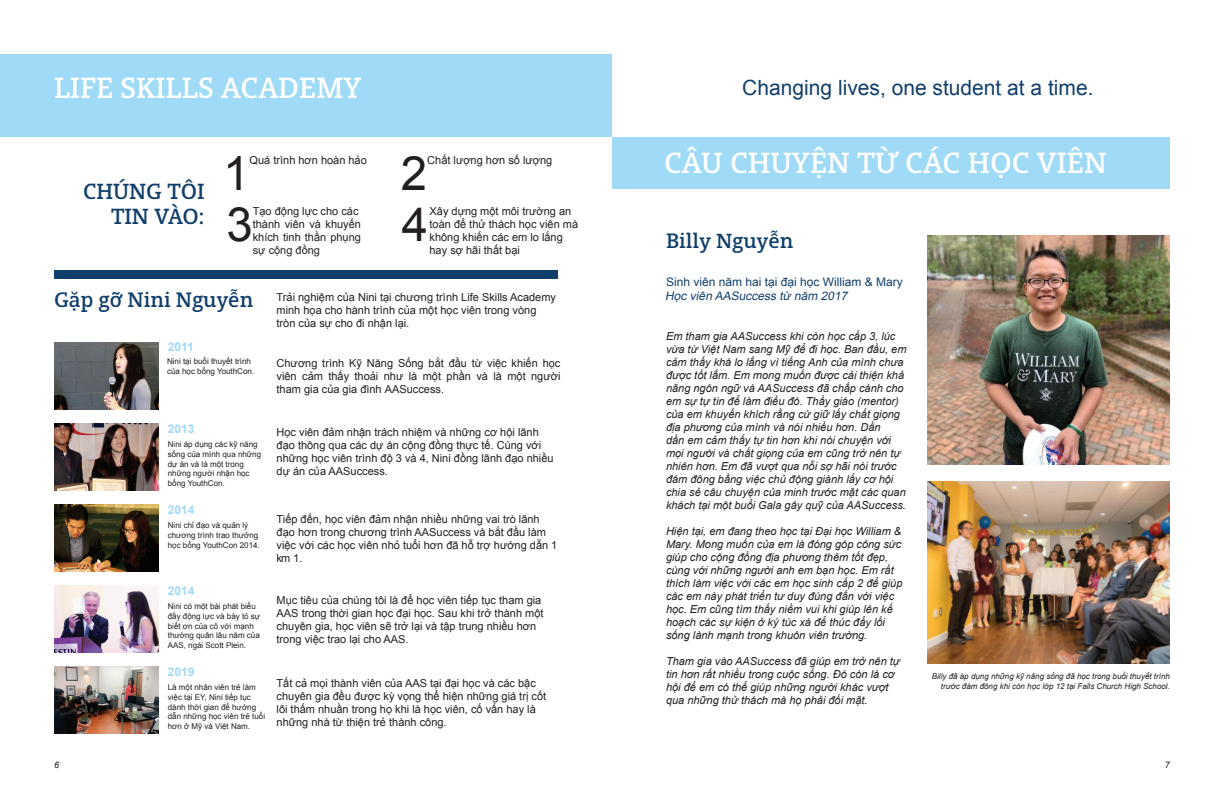
<style>
.page{position:relative;width:1224px;height:792px;background:#fff}
.page>*{position:absolute;margin:0;border:0;box-sizing:border-box;transform-origin:0 0}
.t1{font:47.3px "Arial";color:#231f20}
.t2{font:600 28px "Open Serif";color:#fff}
.t3{font:21px "Arial";color:#113f6b}
.t4{font:600 21px/25.2px "Open Serif";color:#113f6b;text-align:right}
.t5{font:600 19.6px "Open Serif";color:#113f6b}
.t6{font:700 12px "Arial";color:#9fdaf7}
.t7{font:11.8px "Arial";color:#113f6b}
.t8{font:italic 11.8px "Arial";color:#113f6b}
.t9{font:11px/13px "Arial";color:#231f20}
.t10{font:italic 11px/13px "Arial";color:#231f20}
.t11{font:italic 9px "Arial";color:#231f20}
.t12{font:8px/9.6px "Arial";color:#231f20}
.t13{font:italic 8px/9.6px "Arial";color:#231f20;text-align:right}
.s1{font-family:"Open Serif";font-weight:600;font-size:20px;color:#113f6b}
.s2{font-size:20px}
</style>
<div class="page">
<div style="left:0;top:54px;width:612px;height:82px;background:#9fdaf7"></div>
<img style="left:54px;top:342px;width:104px;height:67px">
<img style="left:54px;top:505px;width:104px;height:67px">
<img style="left:54px;top:667px;width:104px;height:67px">
<img style="left:54px;top:586px;width:104px;height:67px">
<img style="left:54px;top:424px;width:104px;height:67px">
<img style="left:927px;top:482px;width:243px;height:182px">
<img style="left:927px;top:236px;width:243px;height:229px">
<div style="left:612px;top:137px;width:558px;height:51px;background:#9fdaf7"></div>
<div style="left:54px;top:270px;width:504px;height:8px;background:#113f6b"></div>
<h2 class="t2" style="left:54px;top:68px;width:309px">LIFE SKILLS ACADEMY</h2>
<h3 class="t3" style="left:742px;top:73px;width:353px">Changing lives, one student at a time.</h3>
<h3 class="t4" style="left:83px;top:178px;width:123px">CHÚNG TÔI<br>TIN VÀO:</h3>
<h1 class="t1" style="left:223px;top:142px;width:28px">1</h1>
<p class="t9" style="left:250px;top:154px;width:119px">Quá trình hơn hoàn hảo</p>
<h1 class="t1" style="left:401px;top:142px;width:28px">2</h1>
<p class="t9" style="left:427px;top:154px;width:127px">Chất lượng hơn số lượng</p>
<h1 class="t1" style="left:226px;top:193px;width:28px">3</h1>
<p class="t9" style="left:253px;top:204px;width:110px">Tạo động lực cho các thành viên và khuyến khích tinh thần phụng sự cộng đồng</p>
<h1 class="t1" style="left:402px;top:193px;width:28px">4</h1>
<p class="t9" style="left:430px;top:204px;width:150px">Xây dựng một môi trường an toàn để thử thách học viên mà không khiến các em lo lắng hay sợ hãi thất bại</p>
<p class="t9" style="left:277px;top:291px;width:281px;text-indent:-223px"><span class="s1">Gặp gỡ Nini Nguyễn</span> Trải nghiệm của Nini tại chương trình Life Skills Academy minh họa cho hành trình của một học viên trong vòng tròn của sự cho đi nhận lại.</p>
<p class="t9" style="left:277px;top:356px;width:285px;text-align:justify">Chương trình Kỹ Năng Sống bắt đầu từ việc khiến học viên cảm thấy thoải như là một phần và là một người tham gia của gia đình AASuccess.</p>
<p class="t9" style="left:277px;top:425px;width:279px">Học viên đảm nhận trách nhiệm và những cơ hội lãnh đạo thông qua các dự án cộng đồng thực tế. Cùng với những học viên trình độ 3 và 4, Nini đồng lãnh đạo nhiều dự án của AASuccess.</p>
<p class="t9" style="left:277px;top:513px;width:282px">Tiếp đến, học viên đảm nhận nhiều những vai trò lãnh đạo hơn trong chương trình AASuccess và bắt đầu làm việc với các học viên nhỏ tuổi hơn đã hỗ trợ hướng dẫn 1 km 1.</p>
<p class="t9" style="left:277px;top:594px;width:268px">Mục tiêu của chúng tôi là để học viên tiếp tục tham gia AAS trong thời gian học đại học. Sau khi trở thành một chuyên gia, học viên sẽ trở lại và tập trung nhiều hơn trong việc trao lại cho AAS.</p>
<p class="t9" style="left:277px;top:677px;width:271px">Tất cả mọi thành viên của AAS tại đại học và các bậc chuyên gia đều được kỳ vọng thể hiện những giá trị cốt lõi thấm nhuần trong họ khi là học viên, cố vấn hay là những nhà từ thiện trẻ thành công.</p>
<p class="t6" style="left:168px;top:339px;width:28px">2011</p>
<p class="t12" style="left:167px;top:357px;width:89px">Nini tại buổi thuyết trình của học bổng YouthCon.</p>
<p class="t6" style="left:168px;top:421px;width:28px">2013</p>
<p class="t12" style="left:168px;top:440px;width:95px">Nini áp dụng các kỹ năng sống của mình qua những dự án và là một trong những người nhận học bổng YouthCon.</p>
<p class="t6" style="left:168px;top:502px;width:28px">2014</p>
<p class="t12" style="left:168px;top:521px;width:94px">Nini chỉ đạo và quản lý chương trình trao thưởng học bổng YouthCon 2014.</p>
<p class="t6" style="left:168px;top:583px;width:28px">2014</p>
<p class="t12" style="left:168px;top:602px;width:94px">Nini có một bài phát biểu đầy động lực và bày tỏ sự biết ơn của cô với mạnh thường quân lâu năm của<br>AAS, ngài Scott Plein.</p>
<p class="t6" style="left:168px;top:664px;width:28px">2019</p>
<p class="t12" style="left:168px;top:683px;width:99px">Là một nhân viên trẻ làm việc tại EY, Nini tiếp tục dành thời gian để hướng dẫn những học viên trẻ tuổi hơn ở Mỹ và Việt Nam.</p>
<h2 class="t2" style="left:664px;top:143px;width:444px">CÂU CHUYỆN TỪ CÁC HỌC VIÊN</h2>
<h3 class="t5" style="left:666px;top:228px;width:129px"><span class="s2">Bill</span>y Nguyễn</h3>
<p class="t7" style="left:666px;top:274px;width:238px">Sinh viên năm hai tại đại học William &amp; Mary</p>
<p class="t8" style="left:665px;top:288px;width:186px">Học viên AASuccess từ năm 2017</p>
<p class="t10" style="left:666px;top:329px;width:242px">Em tham gia AASuccess khi còn học cấp 3, lúc vừa từ Việt Nam sang Mỹ để đi học. Ban đầu, em cảm thấy khá lo lắng vì tiếng Anh của mình chưa được tốt lắm. Em mong muốn được cải thiện khả năng ngôn ngữ và AASuccess đã chắp cánh cho em sự tự tin để làm điều đó. Thầy giáo (mentor) của em khuyến khích rằng cứ giữ lấy chất giọng địa phương của mình và nói nhiều hơn. Dần<br>dần em cảm thấy tự tin hơn khi nói chuyện với mọi người và chất giọng của em cũng trở nên tự nhiên hơn. Em đã vượt qua nỗi sợ hãi nói trước đám đông bằng việc chủ động giành lấy cơ hội chia sẻ câu chuyện của minh trước mặt các quan khách tại một buổi Gala gây quỹ của AASuccess.</p>
<p class="t10" style="left:666px;top:524px;width:238px">Hiện tại, em đang theo học tại Đại học William &amp; Mary. Mong muốn của em là đóng góp công sức giúp cho cộng đồng địa phương thêm tốt đẹp, cùng với những người anh em bạn học. Em rất thích làm việc với các em học sinh cấp 2 để giúp các em này phát triển tư duy đúng đắn với việc học. Em cũng tìm thấy niềm vui khi giúp lên kế hoạch các sự kiện ở ký túc xá để thúc đẩy lối sống lành mạnh trong khuôn viên trường.</p>
<p class="t10" style="left:666px;top:654px;width:235px">Tham gia vào AASuccess đã giúp em trở nên tự tin hơn rất nhiều trong cuộc sống. Đó còn là cơ hội để em có thể giúp những người khác vượt qua những thử thách mà họ phải đối mặt.</p>
<p class="t13" style="left:932px;top:672px;width:240px">Billy đã áp dụng những kỹ năng sống đã học trong buổi thuyết trình trước đám đông khi còn học lớp 12 tại Falls Church High School.</p>
<p class="t11" style="left:54px;top:759px;width:7px">6</p>
<p class="t11" style="left:1165px;top:759px;width:7px">7</p>
</div>
